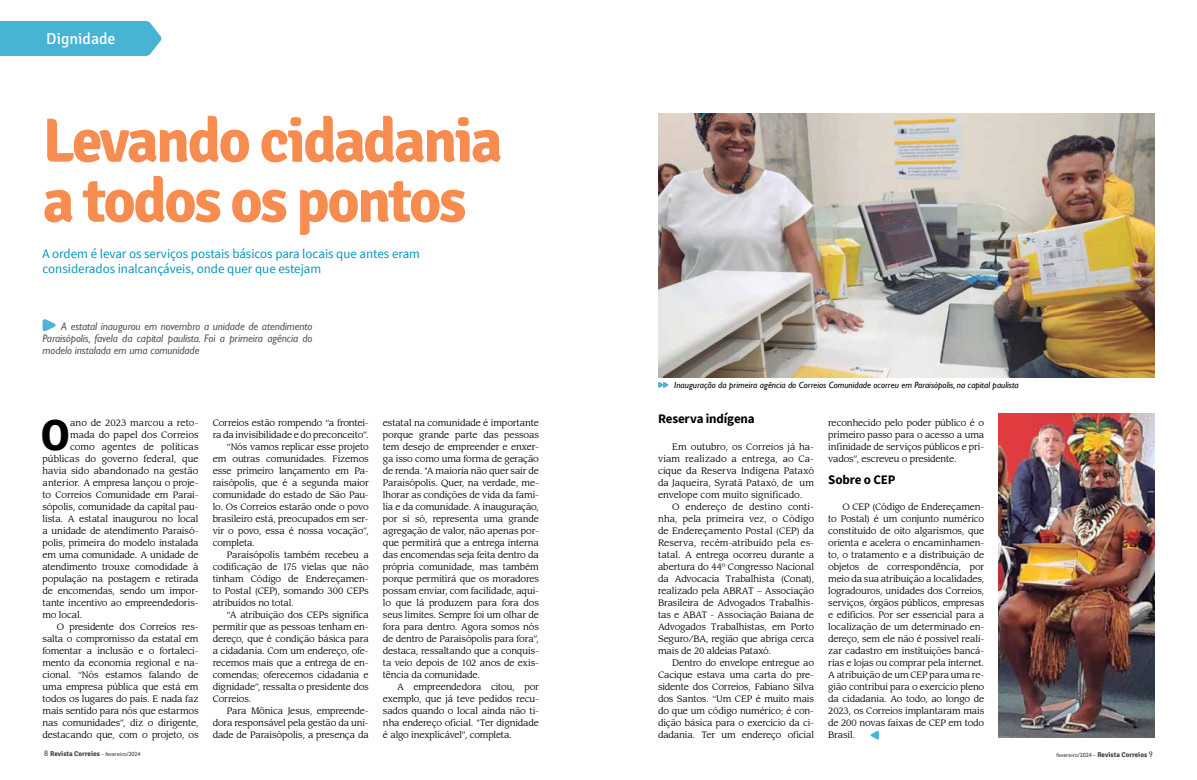
<style>
.page{position:relative;width:1197px;height:780px;background:#fff}
.page>*{position:absolute;margin:0;border:0;box-sizing:border-box;transform-origin:0 0}
.t1{font:700 62px/60px "Signika";letter-spacing:-.04em;color:#f68c50}
.t2{font:700 43.6px "Signika";color:#000}
.t3{font:16px "Signika";color:#fff}
.t4{font:13px/15px "Source Sans Pro";color:#0097be}
.t5{font:700 13px "Source Sans Pro";letter-spacing:-.01em;color:#000}
.t6{font:italic 11px/12px "Gill Sans";letter-spacing:-.01em;color:#58595b;text-align:justify}
.t7{font:9px/12px "Advisor S Si";letter-spacing:-.015em;color:#000;text-align:justify}
.t8{font:italic 9px "Gill Sans";color:#000}
.t9{font:700 7px "Signika";color:#414042}
.t10{font:6px "Gill Sans";color:#414042}
.s1{font-family:"Gill Sans";font-weight:400;font-size:8px;color:#58595b}
.s2{font-family:"Gill Sans";font-weight:400;font-size:6px}
.s3{font-family:"Signika";font-weight:700;font-size:7px}
.s4{font-size:8px;color:#58595b}
</style>
<div class="page">
<div style="left:0;top:21px;width:161px;height:35px;background:#47b3d5"></div>
<svg style="left:43px;top:319px;width:13px;height:13px"></svg>
<svg style="left:870px;top:731px;width:9px;height:8px"></svg>
<img style="left:658px;top:113px;width:496px;height:264px">
<svg style="left:658px;top:382px;width:10px;height:6px"></svg>
<img style="left:998px;top:413px;width:156px;height:324px">
<h3 class="t3" style="left:46px;top:30px;width:71px">Dignidade</h3>
<h1 class="t1" style="left:43px;top:111px;width:461px">Levando cidadania a todos os pontos</h1>
<h3 class="t4" style="left:43px;top:246px;width:379px">A ordem é levar os serviços postais básicos para locais que antes eram considerados inalcançáveis, onde quer que estejam</h3>
<p class="t6" style="left:43px;top:320px;width:271px;text-indent:19px">A estatal inaugurou em novembro a unidade de atendimento Paraisópolis, favela da capital paulista. Foi a primeira agência do modelo instalada em uma comunidade</p>
<h2 class="t2" style="left:41px;top:408px;width:31px">O</h2>
<p class="t7" style="left:70px;top:416px;width:130px">ano de 2023 marcou a reto-</p>
<p class="t7" style="left:70px;top:428px;width:130px">mada do papel dos Correios</p>
<p class="t7" style="left:70px;top:440px;width:130px">como agentes de políticas</p>
<p class="t7" style="left:43px;top:452px;width:157px">públicas do governo federal, que</p>
<p class="t7" style="left:43px;top:464px;width:157px">havia sido abandonado na gestão</p>
<p class="t7" style="left:43px;top:476px;width:157px">anterior. A empresa lançou o proje-</p>
<p class="t7" style="left:43px;top:488px;width:157px">to Correios Comunidade em Parai-</p>
<p class="t7" style="left:43px;top:500px;width:157px">sópolis, comunidade da capital pau-</p>
<p class="t7" style="left:43px;top:512px;width:157px">lista. A estatal inaugurou no local</p>
<p class="t7" style="left:43px;top:524px;width:157px">a unidade de atendimento Paraisó-</p>
<p class="t7" style="left:43px;top:536px;width:157px">polis, primeira do modelo instalada</p>
<p class="t7" style="left:43px;top:548px;width:157px">em uma comunidade. A unidade de</p>
<p class="t7" style="left:43px;top:560px;width:157px">atendimento trouxe comodidade à</p>
<p class="t7" style="left:43px;top:572px;width:157px">população na postagem e retirada</p>
<p class="t7" style="left:43px;top:584px;width:157px">de encomendas, sendo um impor-</p>
<p class="t7" style="left:43px;top:596px;width:157px">tante incentivo ao empreendedoris-</p>
<p class="t7" style="left:43px;top:608px;width:41px">mo local.</p>
<p class="t7" style="left:57px;top:620px;width:143px">O presidente dos Correios res-</p>
<p class="t7" style="left:43px;top:632px;width:157px">salta o compromisso da estatal em</p>
<p class="t7" style="left:43px;top:644px;width:157px">fomentar a inclusão e o fortaleci-</p>
<p class="t7" style="left:43px;top:656px;width:157px">mento da economia regional e na-</p>
<p class="t7" style="left:43px;top:668px;width:157px">cional. “Nós estamos falando de</p>
<p class="t7" style="left:43px;top:680px;width:157px">uma empresa pública que está em</p>
<p class="t7" style="left:43px;top:692px;width:157px">todos os lugares do país. E nada faz</p>
<p class="t7" style="left:43px;top:704px;width:157px">mais sentido para nós que estarmos</p>
<p class="t7" style="left:43px;top:716px;width:157px">nas comunidades”, diz o dirigente,</p>
<p class="t7" style="left:43px;top:728px;width:157px">destacando que, com o projeto, os</p>
<p class="t7" style="left:213px;top:416px;width:157px">Correios estão rompendo “a frontei-</p>
<p class="t7" style="left:213px;top:428px;width:157px">ra da invisibilidade e do preconceito”.</p>
<p class="t7" style="left:227px;top:440px;width:143px">“Nós vamos replicar esse projeto</p>
<p class="t7" style="left:213px;top:452px;width:157px">em outras comunidades. Fizemos</p>
<p class="t7" style="left:213px;top:464px;width:157px">esse primeiro lançamento em Pa-</p>
<p class="t7" style="left:213px;top:476px;width:157px">raisópolis, que é a segunda maior</p>
<p class="t7" style="left:213px;top:488px;width:157px">comunidade do estado de São Pau-</p>
<p class="t7" style="left:213px;top:500px;width:157px">lo. Os Correios estarão onde o povo</p>
<p class="t7" style="left:213px;top:512px;width:157px">brasileiro está, preocupados em ser-</p>
<p class="t7" style="left:213px;top:524px;width:157px">vir o povo, essa é nossa vocação”,</p>
<p class="t7" style="left:213px;top:536px;width:44px">completa.</p>
<p class="t7" style="left:227px;top:548px;width:143px">Paraisópolis também recebeu a</p>
<p class="t7" style="left:213px;top:560px;width:157px">codificação de 175 vielas que não</p>
<p class="t7" style="left:213px;top:572px;width:157px">tinham Código de Endereçamen-</p>
<p class="t7" style="left:213px;top:584px;width:157px">to Postal (CEP), somando 300 CEPs</p>
<p class="t7" style="left:213px;top:596px;width:83px">atribuídos no total.</p>
<p class="t7" style="left:227px;top:608px;width:143px">“A atribuição dos CEPs significa</p>
<p class="t7" style="left:213px;top:620px;width:157px">permitir que as pessoas tenham en-</p>
<p class="t7" style="left:213px;top:632px;width:157px">dereço, que é condição básica para</p>
<p class="t7" style="left:213px;top:644px;width:157px">a cidadania. Com um endereço, ofe-</p>
<p class="t7" style="left:213px;top:656px;width:157px">recemos mais que a entrega de en-</p>
<p class="t7" style="left:213px;top:668px;width:157px">comendas; oferecemos cidadania e</p>
<p class="t7" style="left:213px;top:680px;width:157px">dignidade”, ressalta o presidente dos</p>
<p class="t7" style="left:213px;top:692px;width:40px">Correios.</p>
<p class="t7" style="left:227px;top:704px;width:143px">Para Mônica Jesus, empreende-</p>
<p class="t7" style="left:213px;top:716px;width:157px">dora responsável pela gestão da uni-</p>
<p class="t7" style="left:213px;top:728px;width:157px">dade de Paraisópolis, a presença da</p>
<p class="t7" style="left:383px;top:416px;width:157px">estatal na comunidade é importante porque grande parte das pessoas tem desejo de empreender e enxer&shy;ga isso como uma forma de geração de renda. "A maioria não quer sair de Paraisópolis. Quer, na verdade, me&shy;lhorar as condições de vida da famí&shy;lia e da comunidade. A inauguração, por si só, representa uma grande agregação de valor, não apenas por&shy;que permitirá que a entrega interna das encomendas seja feita dentro da própria comunidade, mas também porque permitirá que os moradores possam enviar, com facilidade, aqui&shy;lo que lá produzem para fora dos seus limites. Sempre foi um olhar de fora para dentro. Agora somos nós de dentro de Paraisópolis para fora”, destaca, ressaltando que a conquis&shy;ta veio depois de 102 anos de exis&shy;tência da comunidade.</p>
<p class="t7" style="left:383px;top:680px;width:157px;text-indent:14px">A empreendedora citou, por exemplo, que já teve pedidos recu&shy;sados quando o local ainda não ti&shy;nha endereço oficial. "Ter dignidade é algo inexplicável”, completa.</p>
<p class="t8" style="left:674px;top:380px;width:346px">Inauguração da primeira agência do Correios Comunidade ocorreu em Paraisópolis, na capital paulista</p>
<h3 class="t5" style="left:658px;top:410px;width:98px">Reserva indígena</h3>
<p class="t7" style="left:658px;top:440px;width:157px;text-indent:14px">Em outubro, os Correios já ha&shy;viam realizado a entrega, ao Ca&shy;cique da Reserva Indígena Pataxó da Jaqueira, Syratã Pataxó, de um envelope com muito significado.</p>
<p class="t7" style="left:658px;top:500px;width:157px;text-indent:14px">O endereço de destino conti&shy;nha, pela primeira vez, o Código de Endereçamento Postal (CEP) da Reserva, recém-atribuído pela es&shy;tatal. A entrega ocorreu durante a abertura do 44º Congresso Nacional da Advocacia Trabalhista (Conat), realizado pela ABRAT – Associação Brasileira de Advogados Trabalhis&shy;tas e ABAT - Associação Baiana de Advogados Trabalhistas, em Porto Seguro/BA, região que abriga cerca mais de 20 aldeias Pataxó.</p>
<p class="t7" style="left:658px;top:656px;width:157px;text-indent:14px">Dentro do envelope entregue ao Cacique estava uma carta do pre&shy;sidente dos Correios, Fabiano Silva dos Santos. “Um CEP é muito mais do que um código numérico; é con&shy;dição básica para o exercício da ci&shy;dadania. Ter um endereço oficial</p>
<p class="t7" style="left:828px;top:416px;width:157px">reconhecido pelo poder público é o primeiro passo para o acesso a uma infinidade de serviços públicos e pri&shy;vados”, escreveu o presidente.</p>
<h3 class="t5" style="left:828px;top:470px;width:69px">Sobre o CEP</h3>
<p class="t7" style="left:828px;top:500px;width:157px;text-indent:14px">O CEP (Código de Endereçamen&shy;to Postal) é um conjunto numérico constituído de oito algarismos, que orienta e acelera o encaminhamen&shy;to, o tratamento e a distribuição de objetos de correspondência, por meio da sua atribuição a localidades, logradouros, unidades dos Correios, serviços, órgãos públicos, empresas e edifícios. Por ser essencial para a localização de um determinado en&shy;dereço, sem ele não é possível reali&shy;zar cadastro em instituições bancá&shy;rias e lojas ou comprar pela internet.<br>A atribuição de um CEP para uma re&shy;gião contribui para o exercício pleno da cidadania. Ao todo, ao longo de 2023, os Correios implantaram mais de 200 novas faixas de CEP em todo Brasil.</p>
<p class="t9" style="left:44px;top:749px;width:98px"><span class="s1">8</span> Revista Correios <span class="s2">- fevereiro/2024</span></p>
<p class="t10" style="left:1056px;top:751px;width:98px">fevereiro/2024 - <span class="s3">Revista Correios</span> <span class="s4">9</span></p>
</div>
